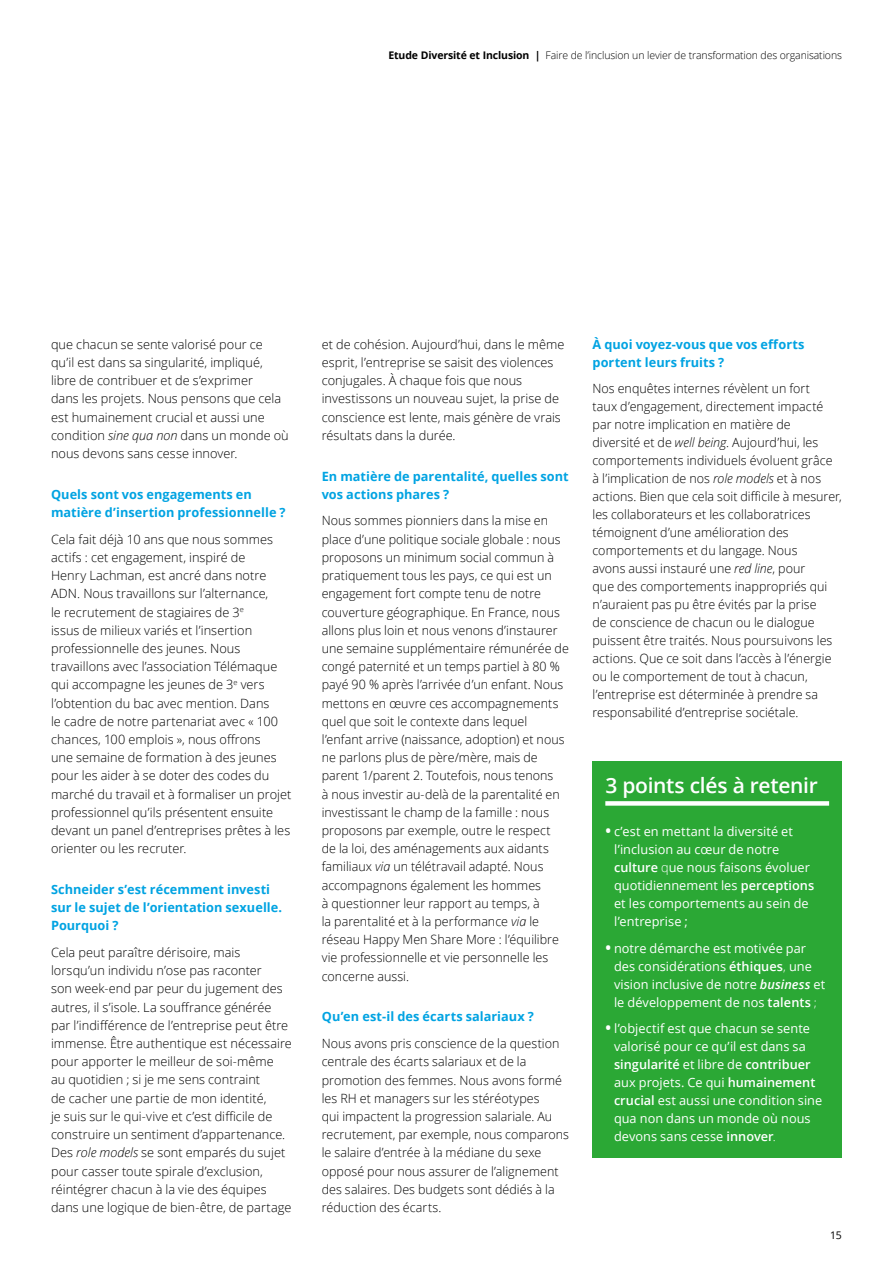
<style>
.page{position:relative;width:893px;height:1263px;background:#fff}
.page>*{position:absolute;margin:0;border:0;box-sizing:border-box;transform-origin:0 0}
.t1{font:600 21px "Open Sans";letter-spacing:-.015em;color:#fff}
.t2{font:300 12.75px/18.1px "Open Sans";letter-spacing:.005em;color:#000}
.t3{font:12.75px/18px "Open Sans";letter-spacing:.005em;color:#fff}
.t4{font:700 12.75px/18.1px "Open Sans";letter-spacing:.005em;color:#00a3e2}
.t5{font:300 10.5px "Open Sans";letter-spacing:-.01em;color:#000}
.t6{font:10.5px "Open Sans";color:#000}
.s1{font-weight:700}
.s2{font-style:italic}
.s3{font-weight:700;font-size:15px}
.s4{font-weight:600}
.s5{font-weight:300}
.s6{font-weight:600;font-style:italic}
</style>
<div class="page">
<div style="left:593px;top:762px;width:249px;height:396px;background:#2ba835"></div>
<div style="left:605px;top:801px;width:224px;height:5px;background:#fff"></div>
<p class="t5" style="left:388px;top:48px;width:455px"><span class="s1">Etude Diversité et Inclusion |</span> Faire de l’inclusion un levier de transformation des organisations</p>
<p class="t2" style="left:51px;top:335px;width:239px">que chacun se sente valorisé pour ce qu’il est dans sa singularité, impliqué, libre de contribuer et de s’exprimer<br>dans les projets. Nous pensons que cela est humainement crucial et aussi une condition <span class="s2">sine qua non</span> dans un monde où nous devons sans cesse innover.</p>
<p class="t4" style="left:51px;top:485px;width:236px">Quels sont vos engagements en matière d’insertion professionnelle ?</p>
<p class="t2" style="left:51px;top:530px;width:242px">Cela fait déjà 10 ans que nous sommes actifs : cet engagement, inspiré de<br>Henry Lachman, est ancré dans notre ADN. Nous travaillons sur l’alternance,<br>le recrutement de stagiaires de 3<sup>e<br></sup>issus de milieux variés et l’insertion professionnelle des jeunes. Nous travaillons avec l’association Télémaque qui accompagne les jeunes de 3<sup>e</sup> vers l’obtention du bac avec mention. Dans<br>le cadre de notre partenariat avec « 100 chances, 100 emplois », nous offrons<br>une semaine de formation à des jeunes pour les aider à se doter des codes du marché du travail et à formaliser un projet professionnel qu’ils présentent ensuite devant un panel d’entreprises prêtes à les orienter ou les recruter.</p>
<p class="t4" style="left:51px;top:880px;width:233px">Schneider s’est récemment investi sur le sujet de l’orientation sexuelle.<br>Pourquoi ?</p>
<p class="t2" style="left:51px;top:943px;width:242px">Cela peut paraître dérisoire, mais lorsqu’un individu n’ose pas raconter<br>son week-end par peur du jugement des autres, il s’isole. La souffrance générée par l’indifférence de l’entreprise peut être immense. Être authentique est nécessaire pour apporter le meilleur de soi-même<br>au quotidien ; si je me sens contraint<br>de cacher une partie de mon identité,<br>je suis sur le qui-vive et c’est difficile de construire un sentiment d’appartenance.<br>Des <span class="s2">role models</span> se sont emparés du sujet pour casser toute spirale d’exclusion, réintégrer chacun à la vie des équipes dans une logique de bien-être, de partage</p>
<p class="t2" style="left:322px;top:335px;width:244px">et de cohésion. Aujourd’hui, dans le même esprit, l’entreprise se saisit des violences conjugales. À chaque fois que nous investissons un nouveau sujet, la prise de conscience est lente, mais génère de vrais résultats dans la durée.</p>
<p class="t4" style="left:322px;top:466px;width:248px">En matière de parentalité, quelles sont vos actions phares ?</p>
<p class="t2" style="left:322px;top:511px;width:249px">Nous sommes pionniers dans la mise en place d’une politique sociale globale : nous proposons un minimum social commun à pratiquement tous les pays, ce qui est un engagement fort compte tenu de notre couverture géographique. En France, nous allons plus loin et nous venons d’instaurer une semaine supplémentaire rémunérée de congé paternité et un temps partiel à 80 % payé 90 % après l’arrivée d’un enfant. Nous mettons en œuvre ces accompagnements quel que soit le contexte dans lequel l’enfant arrive (naissance, adoption) et nous ne parlons plus de père/mère, mais de parent 1/parent 2. Toutefois, nous tenons<br>à nous investir au-delà de la parentalité en investissant le champ de la famille : nous proposons par exemple, outre le respect<br>de la loi, des aménagements aux aidants familiaux <span class="s2">via</span> un télétravail adapté. Nous accompagnons également les hommes<br>à questionner leur rapport au temps, à<br>la parentalité et à la performance <span class="s2">via</span> le réseau Happy Men Share More : l’équilibre vie professionnelle et vie personnelle les concerne aussi.</p>
<p class="t4" style="left:322px;top:1007px;width:214px">Qu’en est-il des écarts salariaux ?</p>
<p class="t2" style="left:322px;top:1034px;width:249px">Nous avons pris conscience de la question centrale des écarts salariaux et de la promotion des femmes. Nous avons formé les RH et managers sur les stéréotypes<br>qui impactent la progression salariale. Au recrutement, par exemple, nous comparons le salaire d’entrée à la médiane du sexe opposé pour nous assurer de l’alignement des salaires. Des budgets sont dédiés à la réduction des écarts.</p>
<p class="t4" style="left:592px;top:335px;width:213px">À quoi voyez-vous que vos efforts portent leurs fruits ?</p>
<p class="t2" style="left:592px;top:379px;width:251px">Nos enquêtes internes révèlent un fort<br>taux d’engagement, directement impacté par notre implication en matière de diversité et de <span class="s2">well being</span>. Aujourd’hui, les comportements individuels évoluent grâce à l’implication de nos <span class="s2">role models</span> et à nos actions. Bien que cela soit difficile à mesurer, les collaborateurs et les collaboratrices témoignent d’une amélioration des comportements et du langage. Nous<br>avons aussi instauré une <span class="s2">red line</span>, pour<br>que des comportements inappropriés qui n’auraient pas pu être évités par la prise<br>de conscience de chacun ou le dialogue puissent être traités. Nous poursuivons les actions. Que ce soit dans l’accès à l’énergie ou le comportement de tout à chacun, l’entreprise est déterminée à prendre sa responsabilité d’entreprise sociétale.</p>
<h1 class="t1" style="left:605px;top:771px;width:214px">3 points clés à retenir</h1>
<p class="t3" style="left:614px;top:822px;width:202px;text-indent:-9px"><span class="s3">•</span> c’est en mettant la diversité et l’inclusion au cœur de notre <span class="s4">culture</span> <span class="s5">q</span>ue nous faisons évoluer quotidiennement les <span class="s4">perceptions </span>et les comportements au sein de l’entreprise ;</p>
<p class="t3" style="left:614px;top:939px;width:213px;text-indent:-9px"><span class="s3">•</span> notre démarche est motivée par des considérations <span class="s4">éthiques</span><span class="s5">,</span> une vision inclusive de notre <span class="s6">business</span> et le développement de nos <span class="s4">talents</span> <span class="s5">;</span></p>
<p class="t3" style="left:614px;top:1019px;width:210px;text-indent:-9px"><span class="s3">•</span> l’objectif est que chacun se sente valorisé pour ce qu’il est dans sa <span class="s4">singularité</span> et libre de <span class="s4">contribuer </span>aux projets. Ce qui <span class="s4">humainement crucial</span> est aussi une condition sine qua non dans un monde où nous devons sans cesse <span class="s4">innover</span><span class="s5">.</span></p>
<p class="t6" style="left:830px;top:1228px;width:13px">15</p>
</div>
